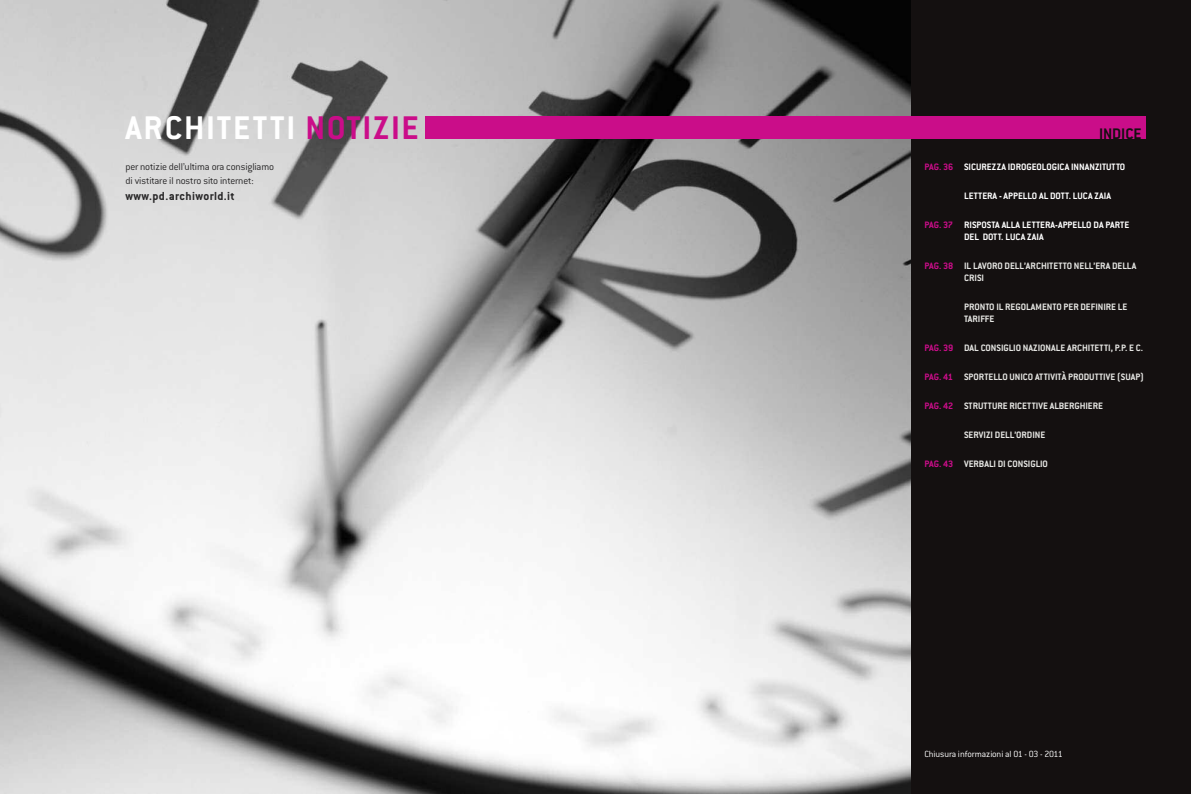
<style>
.page{position:relative;width:1191px;height:794px;background:#fff}
.page>*{position:absolute;margin:0;border:0;box-sizing:border-box;transform-origin:0 0}
.t1{font:36px "Conduit ITCTT Bold TT";letter-spacing:.05em;color:#fff}
.t2{font:16.8px "Conduit ITCTT Bold TT";letter-spacing:-.005em;color:#141010}
.t3{font:12.8px "Conduit ITCTT Bold TT";letter-spacing:.03em;color:#272627}
.t4{font:10.8px/14.2px "Conduit ITCTT Light";letter-spacing:-.015em;color:#272627}
.t5{font:10.2px/12px "Conduit ITCTT Bold";color:#e6e6e3}
.t6{font:10.2px/12px "Conduit ITCTT Bold";color:#fff}
.t7{font:9.8px "Conduit ITCTT Light";letter-spacing:-.015em;color:#fff}
.s1{color:#ca0d89}
.s2{font-family:"Conduit ITCTT Bold TT";color:#ca0d89}
</style>
<div class="page">
<div style="left:595px;top:0;width:596px;height:794px;background:#141010"></div>
<img style="left:0;top:0;width:910px;height:794px">
<div style="left:425px;top:116px;width:720px;height:23px;background:#ca0d89"></div>
<h1 class="t1" style="left:125px;top:107px;width:295px">ARCHITETTI <span class="s1">NOTIZIE</span></h1>
<p class="t4" style="left:125px;top:159px;width:150px">per notizie dell’ultima ora consigliamo di vistitare il nostro sito internet:</p>
<p class="t3" style="left:125px;top:189px;width:111px">www.pd.archiworld.it</p>
<h2 class="t2" style="left:1099px;top:124px;width:44px">INDICE</h2>
<p class="t6" style="left:924px;top:160px;width:202px"><span class="s2">PAG. 36</span> SICUREZZA IDROGEOLOGICA INNANZITUTTO</p>
<p class="t6" style="left:964px;top:189px;width:148px">LETTERA - APPELLO AL DOTT. LUCA ZAIA</p>
<p class="t6" style="left:964px;top:218px;width:167px;text-indent:-40px"><span class="s2">PAG. 37</span> RISPOSTA ALLA LETTERA-APPELLO DA PARTE<br>DEL DOTT. LUCA ZAIA</p>
<p class="t5" style="left:964px;top:259px;width:174px;text-indent:-40px"><span class="s2">PAG. 38</span> IL LAVORO DELL’ARCHITETTO NELL’ERA DELLA<br>CRISI</p>
<p class="t5" style="left:964px;top:300px;width:165px">PRONTO IL REGOLAMENTO PER DEFINIRE LE<br>TARIFFE</p>
<p class="t5" style="left:924px;top:341px;width:220px"><span class="s2">PAG. 39</span> DAL CONSIGLIO NAZIONALE ARCHITETTI, P.P. E C.</p>
<p class="t5" style="left:924px;top:370px;width:221px"><span class="s2">PAG. 41</span> SPORTELLO UNICO ATTIVITÀ PRODUTTIVE (SUAP)</p>
<p class="t5" style="left:924px;top:399px;width:180px"><span class="s2">PAG. 42</span> STRUTTURE RICETTIVE ALBERGHIERE</p>
<p class="t5" style="left:964px;top:428px;width:83px">SERVIZI DELL’ORDINE</p>
<p class="t5" style="left:924px;top:457px;width:125px"><span class="s2">PAG. 43</span> VERBALI DI CONSIGLIO</p>
<p class="t7" style="left:924px;top:748px;width:140px">Chiusura informazioni al 01 - 03 - 2011</p>
</div>
